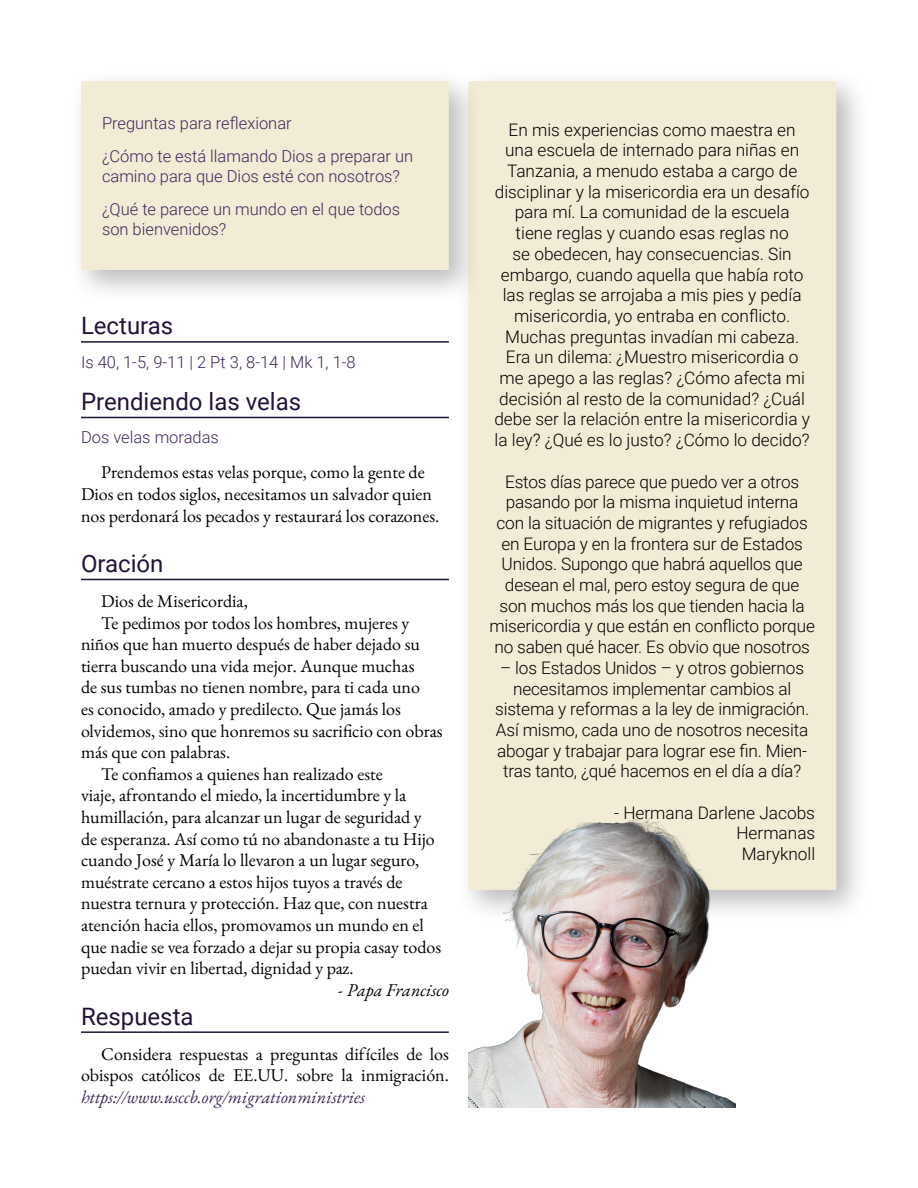
<style>
.page{position:relative;width:918px;height:1188px;background:#fff}
.page>*{position:absolute;margin:0;border:0;box-sizing:border-box;transform-origin:0 0}
.t1{font:24px "Roboto";color:#23133b}
.t2{font:18px/21.6px "EB Garamond";color:#000;text-align:center}
.t3{font:italic 18px "EB Garamond";color:#40275d}
.t4{font:italic 18px "EB Garamond";color:#000}
.t5{font:300 17.25px/20.7px "Roboto";letter-spacing:-.01em;color:#000;text-align:center}
.t6{font:300 16.5px/33.3px "Roboto";color:#40275d}
.s1{font-style:normal}
</style>
<div class="page">
<hr style="left:81px;top:341px;width:368px;height:2px;background:#23133b">
<hr style="left:81px;top:417px;width:368px;height:1px;background:#23133b">
<hr style="left:81px;top:579px;width:368px;height:1px;background:#23133b">
<hr style="left:81px;top:1031px;width:368px;height:2px;background:#23133b">
<div style="left:456px;top:69px;width:414px;height:854px;background:#000;opacity:.27"></div>
<div style="left:479px;top:92px;width:347px;height:787px;background:#f2ebd5"></div>
<div style="left:468px;top:81px;width:368px;height:809px;border:21px solid #f2ebd5"></div>
<div style="left:69px;top:69px;width:413px;height:234px;background:#000;opacity:.27"></div>
<div style="left:92px;top:92px;width:346px;height:168px;background:#f2ebd5"></div>
<div style="left:81px;top:81px;width:368px;height:189px;border:21px solid #f2ebd5"></div>
<img style="left:468px;top:788px;width:268px;height:319px">
<p class="t6" style="left:102px;top:105px;width:313px">Preguntas para reflexionar<br>¿Cómo te está llamando Dios a preparar un</p>
<p class="t6" style="left:102px;top:159px;width:300px">camino para que Dios esté con nosotros? ¿Qué te parece un mundo en el que todos</p>
<p class="t6" style="left:102px;top:212px;width:126px">son bienvenidos?</p>
<h1 class="t1" style="left:81px;top:309px;width:94px">Lecturas</h1>
<p class="t6" style="left:81px;top:345px;width:276px">Is 40, 1-5, 9-11 | 2 Pt 3, 8-14 | Mk 1, 1-8</p>
<h1 class="t1" style="left:81px;top:385px;width:222px">Prendiendo las velas</h1>
<p class="t6" style="left:81px;top:420px;width:139px">Dos velas moradas</p>
<p class="t2" style="left:81px;top:462px;width:360px">Prendemos estas velas porque, como la gente de<br>Dios en todos siglos, necesitamos un salvador quien nos perdonará los pecados y restaurará los corazones.</p>
<h1 class="t1" style="left:81px;top:547px;width:84px">Oración</h1>
<p class="t2" style="left:101px;top:590px;width:148px">Dios de Misericordia,</p>
<p class="t2" style="left:101px;top:612px;width:310px">Te pedimos por todos los hombres, mujeres y</p>
<p class="t2" style="left:81px;top:634px;width:341px">niños que han muerto después de haber dejado su</p>
<p class="t2" style="left:81px;top:655px;width:335px">tierra buscando una vida mejor. Aunque muchas</p>
<p class="t2" style="left:81px;top:677px;width:340px">de sus tumbas no tienen nombre, para ti cada uno</p>
<p class="t2" style="left:81px;top:698px;width:322px">es conocido, amado y predilecto. Que jamás los</p>
<p class="t2" style="left:81px;top:720px;width:363px">olvidemos, sino que honremos su sacrificio con obras</p>
<p class="t2" style="left:81px;top:742px;width:151px">más que con palabras.</p>
<p class="t2" style="left:101px;top:763px;width:283px">Te confiamos a quienes han realizado este</p>
<p class="t2" style="left:81px;top:785px;width:327px">viaje, afrontando el miedo, la incertidumbre y la</p>
<p class="t2" style="left:81px;top:806px;width:342px">humillación, para alcanzar un lugar de seguridad y</p>
<p class="t2" style="left:81px;top:828px;width:355px">de esperanza. Así como tú no abandonaste a tu Hijo</p>
<p class="t2" style="left:81px;top:850px;width:340px">cuando José y María lo llevaron a un lugar seguro,</p>
<p class="t2" style="left:81px;top:871px;width:323px">muéstrate cercano a estos hijos tuyos a través de</p>
<p class="t2" style="left:81px;top:893px;width:348px">nuestra ternura y protección. Haz que, con nuestra</p>
<p class="t2" style="left:81px;top:914px;width:344px">atención hacia ellos, promovamos un mundo en el</p>
<p class="t2" style="left:81px;top:936px;width:362px">que nadie se vea forzado a dejar su propia casay todos</p>
<p class="t2" style="left:81px;top:958px;width:274px">puedan vivir en libertad, dignidad y paz.</p>
<p class="t4" style="left:338px;top:978px;width:112px"><span class="s1">-</span> Papa Francisco</p>
<h1 class="t1" style="left:81px;top:999px;width:114px">Respuesta</h1>
<p class="t2" style="left:81px;top:1043px;width:369px;text-align:right">Considera respuestas a preguntas difíciles de los obispos católicos de EE.UU. sobre la inmigración.</p>
<p class="t3" style="left:81px;top:1085px;width:286px">https://www.usccb.org/migrationministries</p>
<p class="t5" style="left:494px;top:119px;width:317px">En mis experiencias como maestra en una escuela de internado para niñas en Tanzania, a menudo estaba a cargo de disciplinar y la misericordia era un desafío para mí. La comunidad de la escuela tiene reglas y cuando esas reglas no<br>se obedecen, hay consecuencias. Sin embargo, cuando aquella que había roto las reglas se arrojaba a mis pies y pedía misericordia, yo entraba en conflicto.<br>Muchas preguntas invadían mi cabeza.<br>Era un dilema: ¿Muestro misericordia o me apego a las reglas? ¿Cómo afecta mi decisión al resto de la comunidad? ¿Cuál debe ser la relación entre la misericordia y la ley? ¿Qué es lo justo? ¿Cómo lo decido?</p>
<p class="t5" style="left:489px;top:470px;width:327px">Estos días parece que puedo ver a otros pasando por la misma inquietud interna<br>con la situación de migrantes y refugiados en Europa y en la frontera sur de Estados Unidos. Supongo que habrá aquellos que desean el mal, pero estoy segura de que son muchos más los que tienden hacia la misericordia y que están en conflicto porque no saben qué hacer. Es obvio que nosotros</p>
<p class="t5" style="left:495px;top:657px;width:316px">– los Estados Unidos – y otros gobiernos necesitamos implementar cambios al sistema y reformas a la ley de inmigración.<br>Así mismo, cada uno de nosotros necesita abogar y trabajar para lograr ese fin. Mien&shy;tras tanto, ¿qué hacemos en el día a día?</p>
<p class="t5" style="left:614px;top:802px;width:203px;text-align:right">- Hermana Darlene Jacobs<br>Hermanas<br>Maryknoll</p>
</div>
